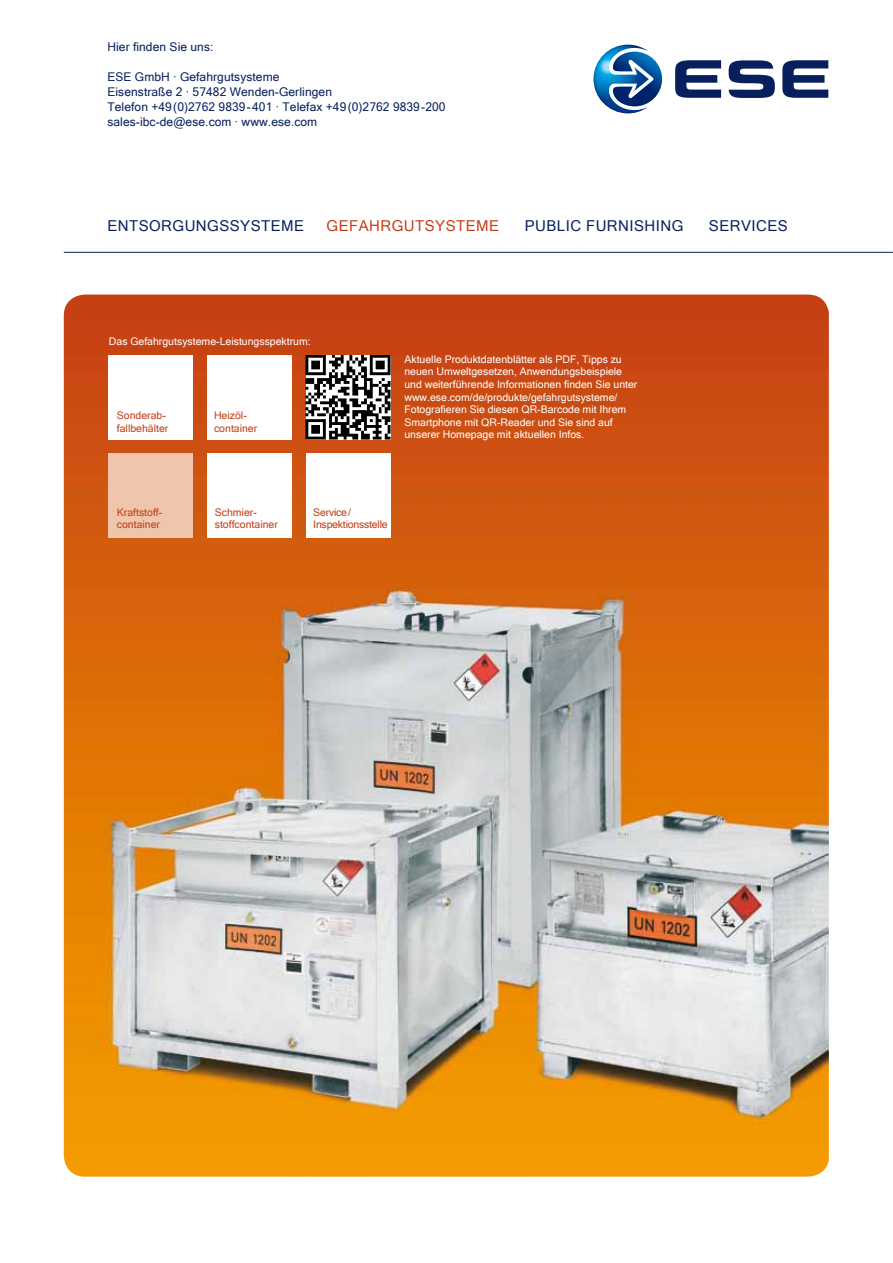
<style>
.page{position:relative;width:893px;height:1263px;background:#fff}
.page>*{position:absolute;margin:0;border:0;box-sizing:border-box;transform-origin:0 0}
.t1{font:15px "Microsoft Sans Serif";letter-spacing:.03em;color:#07205d}
.t2{font:15px "Microsoft Sans Serif";letter-spacing:.03em;color:#c43d15}
.t3{font:12px/15px "Microsoft Sans Serif";letter-spacing:.01em;color:#07205d}
.t4{font:10.5px/12.6px "Microsoft Sans Serif";color:#fff}
.t5{font:10.5px/12.6px "Microsoft Sans Serif";color:#c43d15}
.t6{font:10.5px/12.6px "Microsoft Sans Serif";letter-spacing:-.02em;color:#c43d15}
</style>
<div class="page">
<img style="left:64px;top:295px;width:765px;height:882px">
<hr style="left:64px;top:252px;width:829px;height:1px;background:#07205d">
<img style="left:306px;top:355px;width:84px;height:84px">
<svg style="left:675px;top:60px;width:46px;height:38px"></svg>
<svg style="left:782px;top:60px;width:46px;height:38px"></svg>
<svg style="left:729px;top:60px;width:46px;height:38px"></svg>
<svg style="left:593px;top:45px;width:69px;height:69px"></svg>
<div style="left:207px;top:355px;width:85px;height:84px;background:#fff"></div>
<div style="left:109px;top:355px;width:84px;height:84px;background:#fff"></div>
<div style="left:207px;top:453px;width:85px;height:84px;background:#fff"></div>
<div style="left:109px;top:453px;width:84px;height:84px;background:#efc5ab"></div>
<div style="left:306px;top:453px;width:84px;height:84px;background:#fff"></div>
<p class="t3" style="left:107px;top:39px;width:108px">Hier finden Sie uns:</p>
<p class="t3" style="left:107px;top:69px;width:340px">ESE GmbH · Gefahrgutsysteme<br>Eisenstraße 2 · 57482 Wenden-Gerlingen<br>Telefon +49(0)2762 9839-401 · Telefax +49(0)2762 9839-200 sales-ibc-de@ese.com · www.ese.com</p>
<h1 class="t1" style="left:107px;top:216px;width:196px">ENTSORGUNGSSysteme</h1>
<h1 class="t2" style="left:327px;top:216px;width:174px">GEFAHRGUTsyste mE</h1>
<h1 class="t1" style="left:525px;top:216px;width:73px">Public fur</h1>
<h1 class="t1" style="left:618px;top:216px;width:63px">nishing</h1>
<h1 class="t1" style="left:709px;top:216px;width:12px">Serv</h1>
<h1 class="t1" style="left:752px;top:216px;width:16px">iceS</h1>
<p class="t4" style="left:109px;top:335px;width:203px">Das Gefahrgutsysteme-Leistungsspektrum:</p>
<p class="t5" style="left:117px;top:409px;width:53px">Sonderab&shy;fallbehälter</p>
<p class="t5" style="left:214px;top:409px;width:45px">Heizöl&shy;container</p>
<p class="t4" style="left:404px;top:352px;width:235px">Aktuelle Produktdatenblätter als PDF, Tipps zu neuen Umweltgesetzen, Anwendungsbeispiele und weiterführende I nformationen finden Sie unter www.ese.com/de/produkte/gefahrgutsysteme/ Fotografieren Sie diesen QR-Barcode mit I hrem Smartphone mit QR-Reader und Sie sind auf unserer Homepage mit aktuellen I nfos.</p>
<p class="t5" style="left:117px;top:505px;width:47px">Kraftstoff&shy;container</p>
<p class="t5" style="left:215px;top:505px;width:65px">Schmier&shy;stoffcontainer</p>
<p class="t6" style="left:313px;top:505px;width:76px">Service/<br>I nspektionsstelle</p>
</div>
